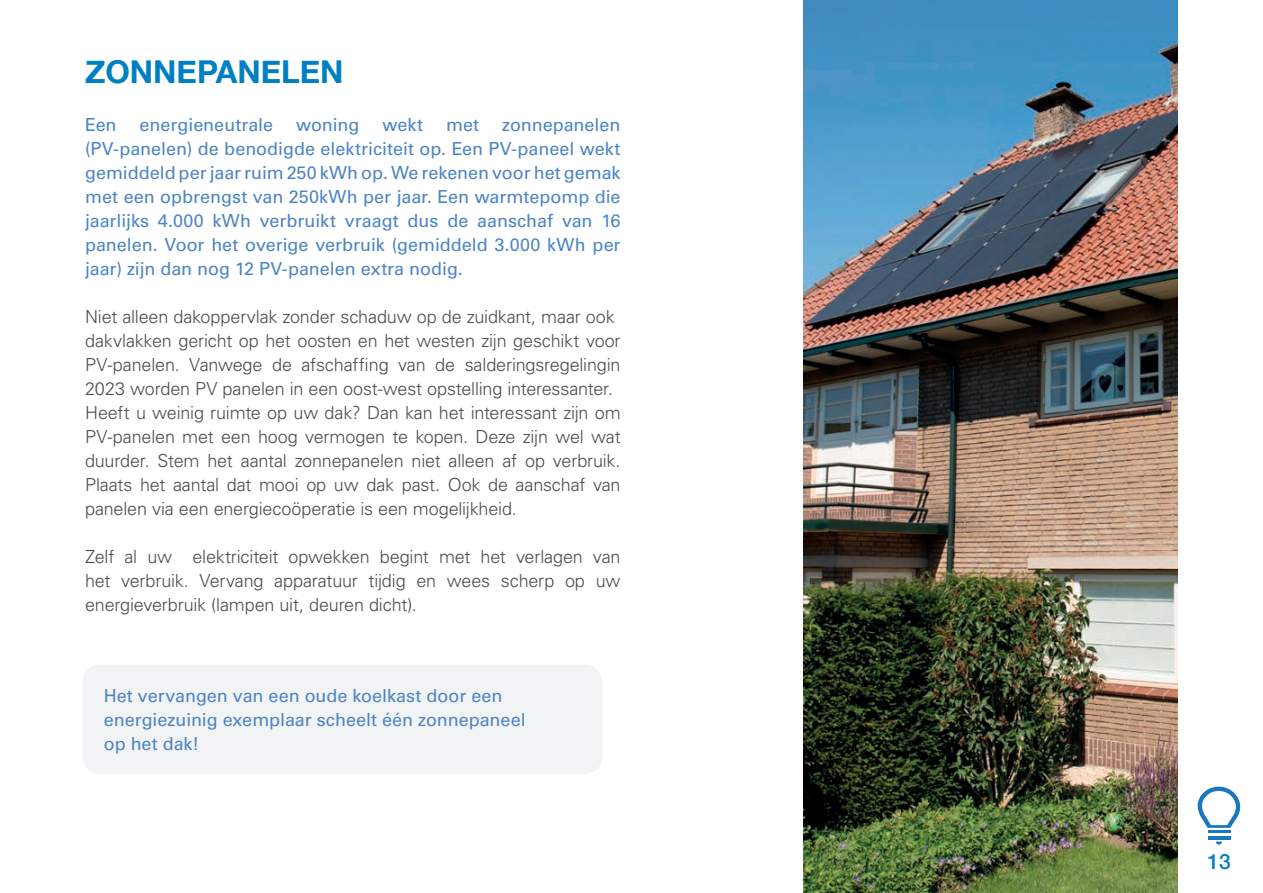
<style>
.page{position:relative;width:1263px;height:893px;background:#fff}
.page>*{position:absolute;margin:0;border:0;box-sizing:border-box;transform-origin:0 0}
.t1{font:700 31.5px "Helvetica Neue";color:#0080c4}
.t2{font:500 21px "Helvetica Neue";color:#0080c4}
.t3{font:300 18px/24px "Univers LT Std";letter-spacing:-.01em;color:#4b4c4d}
.t4{font:18px/24px "Univers LT Std";color:#4c85c4;text-align:justify}
</style>
<div class="page">
<svg style="left:1198px;top:786px;width:43px;height:59px"></svg>
<img style="left:804px;top:0;width:374px;height:893px">
<div style="left:82px;top:665px;width:520px;height:109px;background:#f2f3f4;border-radius:18px"></div>
<h1 class="t1" style="left:85px;top:47px;width:260px">ZONNEPANELEN</h1>
<p class="t4" style="left:85px;top:113px;width:33px">Een</p>
<p class="t4" style="left:140px;top:113px;width:135px">energieneutrale</p>
<p class="t4" style="left:296px;top:113px;width:65px">woning</p>
<p class="t4" style="left:382px;top:113px;width:42px">wekt</p>
<p class="t4" style="left:446px;top:113px;width:35px">met</p>
<p class="t4" style="left:85px;top:113px;width:537px;text-indent:417px">zonnepanelen (PV-panelen) de benodigde elektriciteit op. Een PV-paneel wekt gemiddeld per jaar ruim 250 kWh op. We rekenen voor het gemak met een opbrengst van 250kWh per jaar. Een warmtepomp die jaarlijks 4.000 kWh verbruikt vraagt dus de aanschaf van 16 panelen. Voor het overige verbruik (gemiddeld 3.000 kWh per jaar) zijn dan nog 12 PV-panelen extra nodig.</p>
<p class="t3" style="left:85px;top:305px;width:537px">Niet alleen dakoppervlak zonder schaduw op de zuidkant, maar ook dakvlakken gericht op het oosten en het westen zijn geschikt voor PV-panelen. Vanwege de afschaffing van de salderingsregelingin 2023 worden PV panelen in een oost-west opstelling interessanter.<br>Heeft u weinig ruimte op uw dak? Dan kan het interessant zijn om PV-panelen met een hoog vermogen te kopen. Deze zijn wel wat duurder. Stem het aantal zonnepanelen niet alleen af op verbruik.<br>Plaats het aantal dat mooi op uw dak past. Ook de aanschaf van panelen via een energiecoöperatie is een mogelijkheid.</p>
<p class="t3" style="left:85px;top:545px;width:537px;text-align:justify">Zelf al uw elektriciteit opwekken begint met het verlagen van het verbruik. Vervang apparatuur tijdig en wees scherp op uw energieverbruik (lampen uit, deuren dicht).</p>
<p class="t4" style="left:104px;top:684px;width:423px;text-align:left">Het vervangen van een oude koelkast door een energiezuinig exemplaar scheelt één zonnepaneel op het dak!</p>
<p class="t2" style="left:1207px;top:844px;width:25px">13</p>
</div>
